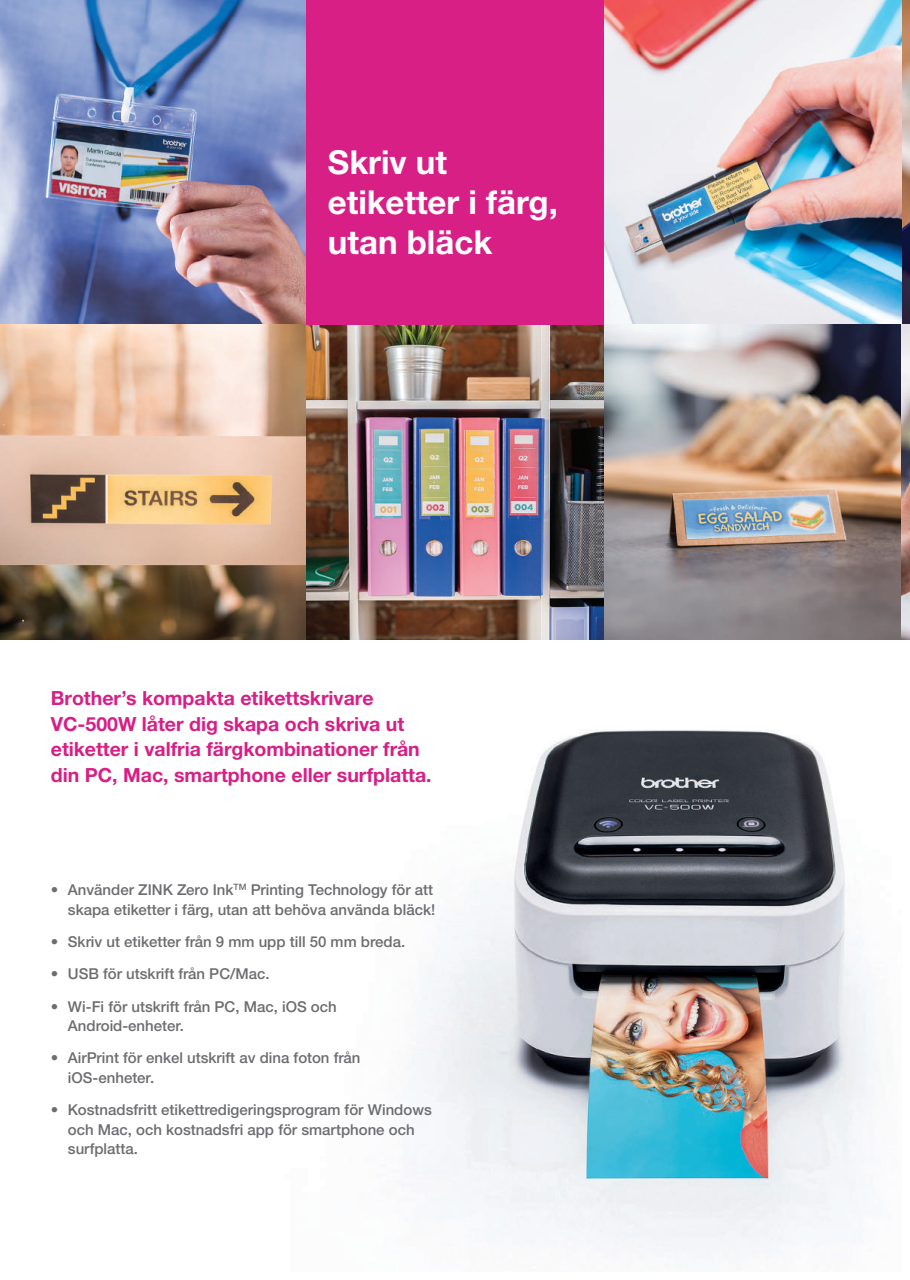
<style>
.page{position:relative;width:910px;height:1280px;background:#fff}
.page>*{position:absolute;margin:0;border:0;box-sizing:border-box;transform-origin:0 0}
.t1{font:700 33px/39.6px "Helvetica Neue LTW1 G";color:#fff}
.t2{font:700 19.5px/25.5px "Helvetica Neue LTW1 G";color:#d71f85}
.t3{font:500 15px/19.5px "Helvetica Neue LTW1 G";color:#6c6d70}
</style>
<div class="page">
<img style="left:0;top:0;width:307px;height:324px">
<svg style="left:0;top:324px;width:307px;height:316px;background:#c3a388"></svg>
<img style="left:307px;top:324px;width:297px;height:316px">
<div style="left:307px;top:0;width:297px;height:324px;background:#d71f85"></div>
<img style="left:604px;top:0;width:298px;height:640px">
<img style="left:604px;top:324px;width:297px;height:316px">
<svg style="left:902px;top:0;width:8px;height:324px;background:#917570"></svg>
<svg style="left:902px;top:324px;width:8px;height:316px;background:#b4a2a0"></svg>
<img style="left:403px;top:729px;width:479px;height:537px">
<h1 class="t1" style="left:328px;top:143px;width:232px">Skriv ut etiketter i färg, utan bläck</h1>
<h2 class="t2" style="left:51px;top:686px;width:382px">Brother’s kompakta etikettskrivare VC-500W låter dig skapa och skriva ut etiketter i valfria färgkombinationer från din PC, Mac, smartphone eller surfplatta.</h2>
<p class="t3" style="left:51px;top:880px;width:386px;text-align:right">• Använder ZINK Zero Ink<sup>TM</sup> Printing Technology för att skapa etiketter i färg, utan att behöva använda bläck!</p>
<p class="t3" style="left:51px;top:932px;width:356px">• Skriv ut etiketter från 9 mm upp till 50 mm breda.</p>
<p class="t3" style="left:51px;top:964px;width:220px">• USB för utskrift från PC/Mac.</p>
<p class="t3" style="left:68px;top:996px;width:270px;text-indent:-17px">• Wi-Fi för utskrift från PC, Mac, iOS och<br>Android-enheter.</p>
<p class="t3" style="left:68px;top:1048px;width:294px;text-indent:-17px">• AirPrint för enkel utskrift av dina foton från iOS-enheter.</p>
<p class="t3" style="left:68px;top:1100px;width:365px;text-indent:-17px">• Kostnadsfritt etikettredigeringsprogram för Windows och Mac, och kostnadsfri app för smartphone och surfplatta.</p>
</div>
